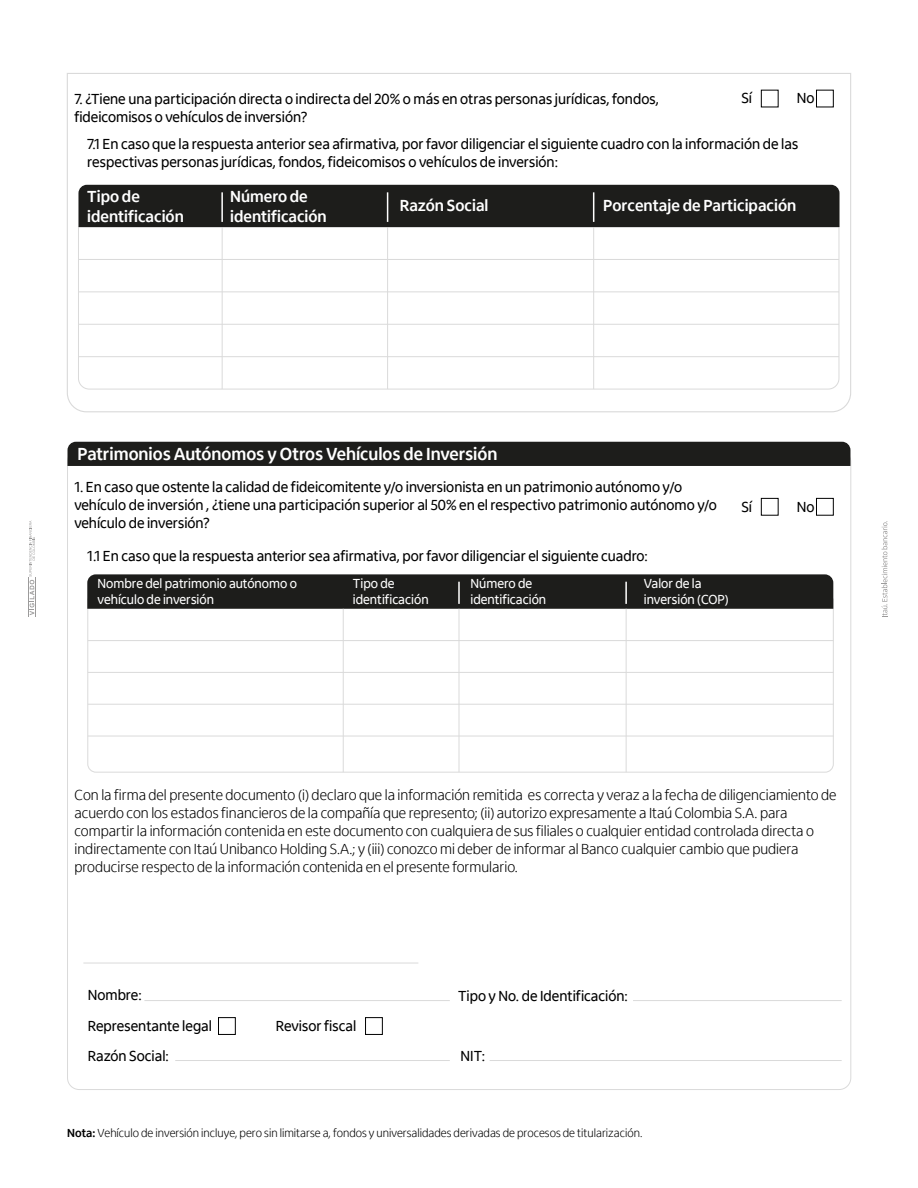
<style>
.page{position:relative;width:918px;height:1188px;background:#fff}
.page>*{position:absolute;margin:0;border:0;box-sizing:border-box;transform-origin:0 0}
.t1{font:700 18px "Itau Display Pro";color:#fff}
.t2{font:700 16.5px/19.8px "Itau Display Pro";color:#fff}
.t3{font:15px/18px "Itau Display Pro";color:#000}
.t4{font:300 15px/18px "Itau Display Pro";color:#000}
.t5{font:13.5px/16.2px "Itau Display Pro";color:#fff}
.t6{font:300 12px "Itau Display Pro";color:#000}
.s1{font-weight:700}
</style>
<div class="page">
<svg style="left:69px;top:89px;width:780px;height:324px"></svg>
<svg style="left:87px;top:598px;width:747px;height:175px"></svg>
<div style="left:69px;top:442px;width:780px;height:24px;background:#1d1d1b"></div>
<div style="left:87px;top:574px;width:746px;height:35px;background:#1d1d1b"></div>
<hr style="left:88px;top:640px;width:746px;height:1px;background:#dadada">
<hr style="left:88px;top:672px;width:746px;height:1px;background:#dadada">
<hr style="left:88px;top:704px;width:746px;height:1px;background:#dadada">
<hr style="left:88px;top:736px;width:746px;height:1px;background:#dadada">
<hr style="left:343px;top:609px;width:1px;height:163px;background:#dadada">
<svg style="left:78px;top:227px;width:762px;height:163px"></svg>
<hr style="left:78px;top:356px;width:761px;height:1px;background:#dadada">
<hr style="left:78px;top:324px;width:761px;height:1px;background:#dadada">
<hr style="left:78px;top:291px;width:761px;height:1px;background:#dadada">
<hr style="left:78px;top:259px;width:761px;height:1px;background:#dadada">
<hr style="left:593px;top:227px;width:1px;height:162px;background:#dadada">
<hr style="left:387px;top:227px;width:1px;height:162px;background:#dadada">
<hr style="left:222px;top:227px;width:1px;height:162px;background:#dadada">
<div style="left:78px;top:185px;width:762px;height:42px;background:#1d1d1b"></div>
<hr style="left:459px;top:609px;width:1px;height:163px;background:#dadada">
<hr style="left:626px;top:609px;width:1px;height:163px;background:#dadada">
<div style="left:761px;top:90px;width:17px;height:17px;border:1px solid #000"></div>
<div style="left:816px;top:90px;width:18px;height:17px;border:1px solid #000"></div>
<div style="left:761px;top:498px;width:17px;height:17px;border:1px solid #000"></div>
<div style="left:218px;top:1017px;width:18px;height:18px;border:1px solid #000"></div>
<div style="left:365px;top:1017px;width:18px;height:18px;border:1px solid #000"></div>
<div style="left:816px;top:498px;width:18px;height:17px;border:1px solid #000"></div>
<hr style="left:593px;top:192px;width:1px;height:30px;background:#fff">
<hr style="left:387px;top:192px;width:1px;height:30px;background:#fff">
<hr style="left:221px;top:192px;width:2px;height:30px;background:#fff">
<hr style="left:625px;top:582px;width:2px;height:22px;background:#fff">
<hr style="left:458px;top:582px;width:2px;height:22px;background:#fff">
<hr style="left:83px;top:963px;width:335px;height:1px;background:#dadada">
<hr style="left:144px;top:1000px;width:306px;height:1px;background:#dadada">
<hr style="left:175px;top:1060px;width:275px;height:1px;background:#dadada">
<hr style="left:490px;top:1060px;width:352px;height:1px;background:#dadada">
<hr style="left:633px;top:1000px;width:209px;height:1px;background:#dadada">
<hr style="left:28px;top:578px;width:1px;height:39px;background:#9c9b9b">
<hr style="left:35px;top:578px;width:1px;height:39px;background:#9c9b9b">
<svg style="left:29px;top:521px;width:6px;height:94px"></svg>
<svg style="left:882px;top:521px;width:5px;height:96px"></svg>
<p class="t3" style="left:741px;top:90px;width:12px">Sí</p>
<p class="t3" style="left:797px;top:90px;width:19px">No</p>
<p class="t3" style="left:74px;top:90px;width:586px">7. ¿Tiene una participación directa o indirecta del 20% o más en otras personas jurídicas, fondos, fideicomisos o vehículos de inversión?</p>
<p class="t3" style="left:87px;top:135px;width:713px">7.1 En caso que la respuesta anterior sea afirmativa, por favor diligenciar el siguiente cuadro con la información de las respectivas personas jurídicas, fondos, fideicomisos o vehículos de inversión:</p>
<p class="t2" style="left:87px;top:187px;width:98px">Tipo de identificación</p>
<p class="t2" style="left:230px;top:187px;width:98px">Número de identificación</p>
<p class="t2" style="left:400px;top:196px;width:90px">Razón Social</p>
<p class="t2" style="left:603px;top:196px;width:195px">Porcentaje de Participación</p>
<p class="t1" style="left:78px;top:444px;width:421px">Patrimonios Autónomos y Otros Vehículos de Inversión</p>
<p class="t3" style="left:74px;top:478px;width:644px">1. En caso que ostente la calidad de fideicomitente y/o inversionista en un patrimonio autónomo y/o vehículo de inversión , ¿tiene una participación superior al 50% en el respectivo patrimonio autónomo y/o vehículo de inversión?</p>
<p class="t3" style="left:87px;top:547px;width:562px">1.1 En caso que la respuesta anterior sea afirmativa, por favor diligenciar el siguiente cuadro:</p>
<p class="t5" style="left:98px;top:575px;width:201px">Nombre del patrimonio autónomo o vehículo de inversión</p>
<p class="t5" style="left:353px;top:575px;width:77px">Tipo de identificación</p>
<p class="t5" style="left:470px;top:575px;width:77px">Número de identificación</p>
<p class="t5" style="left:644px;top:575px;width:86px">Valor de la inversión (COP)</p>
<p class="t3" style="left:741px;top:498px;width:12px">Sí</p>
<p class="t3" style="left:797px;top:498px;width:19px">No</p>
<p class="t4" style="left:75px;top:787px;width:763px">Con la firma del presente documento (i) declaro que la información remitida es correcta y veraz a la fecha de diligenciamiento de acuerdo con los estados financieros de la compañía que represento; (ii) autorizo expresamente a Itaú Colombia S.A. para compartir la información contenida en este documento con cualquiera de sus filiales o cualquier entidad controlada directa o indirectamente con Itaú Unibanco Holding S.A.; y (iii) conozco mi deber de informar al Banco cualquier cambio que pudiera producirse respecto de la información contenida en el presente formulario.</p>
<p class="t3" style="left:88px;top:987px;width:55px">Nombre:</p>
<p class="t3" style="left:458px;top:987px;width:171px">Tipo y No. de Identificación:</p>
<p class="t3" style="left:88px;top:1017px;width:126px">Representante legal</p>
<p class="t3" style="left:276px;top:1017px;width:82px">Revisor fiscal</p>
<p class="t3" style="left:88px;top:1047px;width:83px">Razón Social:</p>
<p class="t3" style="left:461px;top:1047px;width:26px">NIT:</p>
<p class="t6" style="left:67px;top:1126px;width:577px"><span class="s1">Nota:</span> Vehículo de inversión incluye, pero sin limitarse a, fondos y universalidades derivadas de procesos de titularización.</p>
</div>
